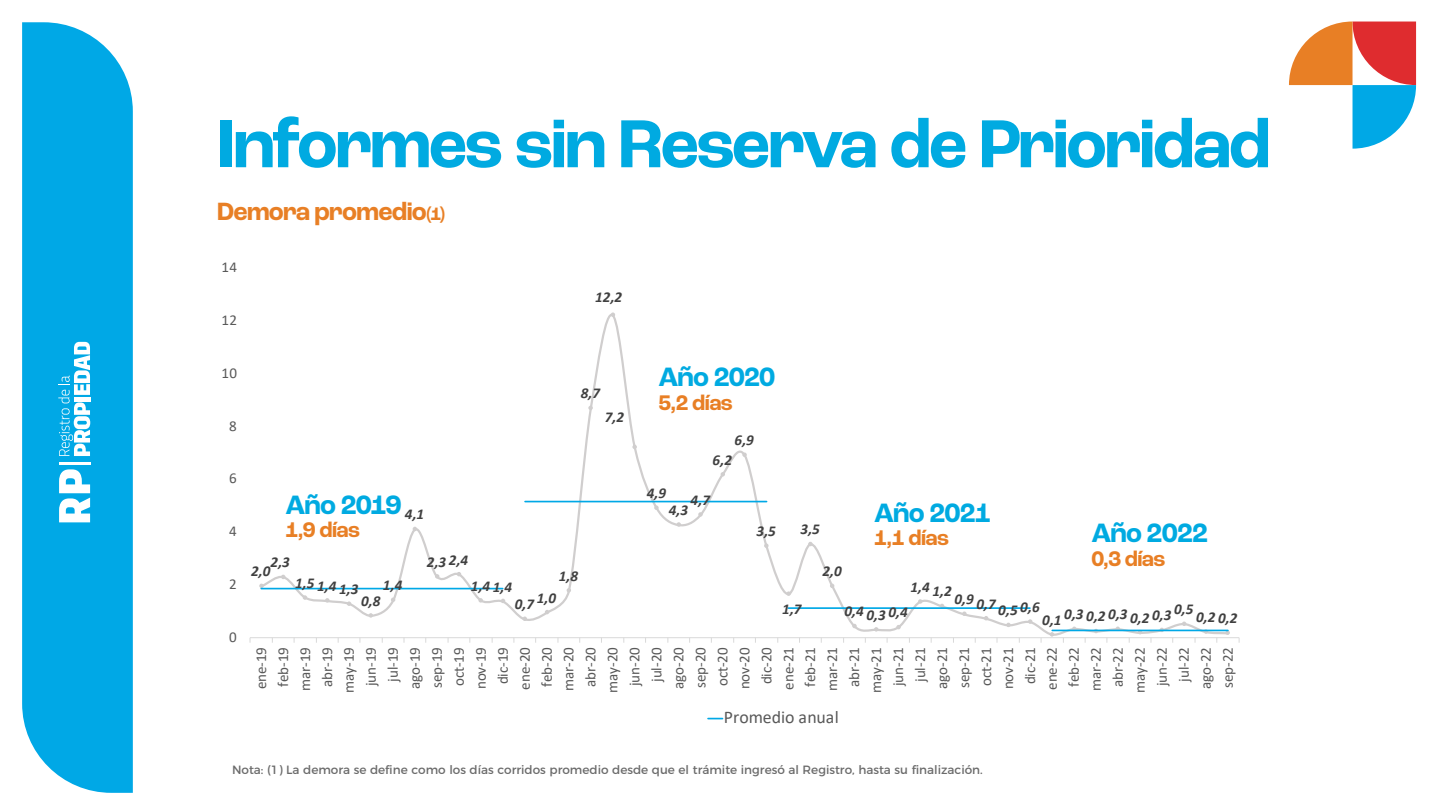
<style>
.page{position:relative;width:1440px;height:810px;background:#fff}
.page>*{position:absolute;margin:0;border:0;box-sizing:border-box;transform-origin:0 0}
.t1{font:700 71.25px "Roc Grotesk";letter-spacing:-.035em;color:#00aae1;scale:.96 1}
.t2{font:700 27.9px "Roc Grotesk";letter-spacing:-.035em;color:#00aae1;scale:.96 1}
.t3{font:700 26.25px "Roc Grotesk";letter-spacing:-.025em;color:#e87f25;scale:.96 1}
.t4{font:700 22.2px "Roc Grotesk";letter-spacing:-.025em;color:#e87f25;scale:.96 1}
.t5{font:17.85px "Calibri";letter-spacing:.005em;color:#595959}
.t6{font:15.08px/22px "Calibri";letter-spacing:-.01em;color:#595959;text-align:right}
.t7{font:italic 700 15.08px "Calibri";color:#404040}
.t8{font:12px "Montserrat";color:#6b6b6b}
.s1{font-size:18.75px}
</style>
<div class="page">
<div style="left:22px;top:22px;width:111px;height:771px;background:#00a8e6"></div>
<svg style="left:1289px;top:22px;width:127px;height:127px"></svg>
<svg style="left:59px;top:469px;width:31px;height:53px"></svg>
<svg style="left:58px;top:342px;width:32px;height:114px"></svg>
<hr style="left:59px;top:462px;width:31px;height:3px;background:#fff">
<hr style="left:250px;top:637px;width:989px;height:1px;background:#d9d9d9">
<svg style="left:260px;top:314px;width:969px;height:322px"></svg>
<svg style="left:259px;top:584px;width:5px;height:4px"></svg>
<svg style="left:281px;top:575px;width:4px;height:4px"></svg>
<svg style="left:303px;top:595px;width:4px;height:5px"></svg>
<svg style="left:325px;top:598px;width:5px;height:5px"></svg>
<svg style="left:347px;top:601px;width:4px;height:5px"></svg>
<svg style="left:369px;top:613px;width:4px;height:5px"></svg>
<svg style="left:391px;top:598px;width:4px;height:4px"></svg>
<svg style="left:413px;top:527px;width:4px;height:4px"></svg>
<svg style="left:435px;top:574px;width:4px;height:5px"></svg>
<svg style="left:457px;top:572px;width:4px;height:4px"></svg>
<svg style="left:478px;top:598px;width:5px;height:5px"></svg>
<svg style="left:501px;top:599px;width:4px;height:4px"></svg>
<svg style="left:523px;top:617px;width:4px;height:4px"></svg>
<svg style="left:545px;top:610px;width:4px;height:4px"></svg>
<svg style="left:567px;top:588px;width:4px;height:5px"></svg>
<svg style="left:588px;top:406px;width:5px;height:4px"></svg>
<svg style="left:611px;top:312px;width:4px;height:5px"></svg>
<svg style="left:632px;top:445px;width:5px;height:4px"></svg>
<svg style="left:654px;top:506px;width:5px;height:4px"></svg>
<svg style="left:677px;top:522px;width:4px;height:5px"></svg>
<svg style="left:698px;top:512px;width:5px;height:5px"></svg>
<svg style="left:721px;top:472px;width:4px;height:5px"></svg>
<svg style="left:742px;top:453px;width:5px;height:4px"></svg>
<svg style="left:764px;top:543px;width:5px;height:5px"></svg>
<svg style="left:786px;top:591px;width:5px;height:5px"></svg>
<svg style="left:808px;top:542px;width:5px;height:4px"></svg>
<svg style="left:830px;top:584px;width:4px;height:4px"></svg>
<svg style="left:852px;top:624px;width:5px;height:4px"></svg>
<svg style="left:874px;top:627px;width:4px;height:5px"></svg>
<svg style="left:896px;top:625px;width:5px;height:4px"></svg>
<svg style="left:918px;top:599px;width:5px;height:5px"></svg>
<svg style="left:940px;top:604px;width:4px;height:3px"></svg>
<svg style="left:962px;top:612px;width:5px;height:4px"></svg>
<svg style="left:984px;top:616px;width:4px;height:4px"></svg>
<svg style="left:1006px;top:623px;width:5px;height:4px"></svg>
<svg style="left:1028px;top:619px;width:4px;height:5px"></svg>
<svg style="left:1050px;top:632px;width:4px;height:5px"></svg>
<svg style="left:1072px;top:627px;width:5px;height:3px"></svg>
<svg style="left:1094px;top:629px;width:4px;height:4px"></svg>
<svg style="left:1116px;top:627px;width:4px;height:3px"></svg>
<svg style="left:1138px;top:631px;width:4px;height:3px"></svg>
<svg style="left:1160px;top:628px;width:4px;height:4px"></svg>
<svg style="left:1182px;top:622px;width:4px;height:4px"></svg>
<svg style="left:1204px;top:629px;width:4px;height:5px"></svg>
<svg style="left:1225px;top:630px;width:5px;height:5px"></svg>
<hr style="left:261px;top:588px;width:242px;height:1px;background:#00a8e6">
<hr style="left:525px;top:501px;width:242px;height:1px;background:#00a8e6">
<hr style="left:788px;top:607px;width:242px;height:2px;background:#00a8e6">
<hr style="left:1052px;top:630px;width:176px;height:1px;background:#00a8e6">
<svg style="left:708px;top:718px;width:15px;height:1px"></svg>
<h1 class="t1" style="left:217px;top:99px;width:1099px">Informes sin Reserva de Prioridad</h1>
<h3 class="t3" style="left:217px;top:195px;width:239px">Demora promedio<span class="s1">(1)</span></h3>
<p class="t6" style="left:222px;top:256px;width:17px">14</p>
<p class="t6" style="left:222px;top:309px;width:17px">12</p>
<p class="t7" style="left:595px;top:286px;width:29px">12,2</p>
<p class="t6" style="left:222px;top:361px;width:17px">10</p>
<p class="t6" style="left:229px;top:414px;width:9px">8</p>
<p class="t6" style="left:229px;top:467px;width:9px">6</p>
<p class="t6" style="left:229px;top:520px;width:9px">4</p>
<p class="t6" style="left:229px;top:573px;width:9px">2</p>
<p class="t6" style="left:229px;top:625px;width:9px">0</p>
<p class="t7" style="left:581px;top:383px;width:21px">8,7</p>
<p class="t7" style="left:605px;top:407px;width:21px">7,2</p>
<h2 class="t2" style="left:658px;top:360px;width:123px">Año 2020</h2>
<h3 class="t4" style="left:658px;top:389px;width:79px">5,2 días</h3>
<p class="t7" style="left:735px;top:430px;width:21px">6,9</p>
<p class="t7" style="left:713px;top:449px;width:21px">6,2</p>
<h2 class="t2" style="left:286px;top:487px;width:122px">Año 2019</h2>
<h3 class="t4" style="left:286px;top:516px;width:79px">1,9 días</h3>
<p class="t7" style="left:405px;top:504px;width:21px">4,1</p>
<p class="t7" style="left:271px;top:551px;width:21px">2,3</p>
<p class="t7" style="left:251px;top:561px;width:21px">2,0</p>
<p class="t7" style="left:295px;top:575px;width:65px">1,5 1,4 1,3</p>
<p class="t7" style="left:383px;top:575px;width:21px">1,4</p>
<p class="t7" style="left:361px;top:590px;width:21px">0,8</p>
<p class="t7" style="left:427px;top:550px;width:43px">2,3 2,4</p>
<p class="t7" style="left:559px;top:565px;width:21px">1,8</p>
<p class="t7" style="left:471px;top:575px;width:43px">1,4 1,4</p>
<p class="t7" style="left:537px;top:587px;width:21px">1,0</p>
<p class="t7" style="left:515px;top:594px;width:21px">0,7</p>
<p class="t7" style="left:647px;top:483px;width:21px">4,9</p>
<p class="t7" style="left:691px;top:489px;width:21px">4,7</p>
<p class="t7" style="left:669px;top:499px;width:21px">4,3</p>
<p class="t7" style="left:757px;top:521px;width:21px">3,5</p>
<p class="t7" style="left:801px;top:519px;width:21px">3,5</p>
<p class="t7" style="left:823px;top:561px;width:21px">2,0</p>
<h2 class="t2" style="left:874px;top:495px;width:123px">Año 2021</h2>
<h3 class="t4" style="left:874px;top:524px;width:80px">1,1 días</h3>
<h2 class="t2" style="left:1091px;top:516px;width:123px">Año 2022</h2>
<h3 class="t4" style="left:1091px;top:545px;width:79px">0,3 días</h3>
<p class="t7" style="left:782px;top:598px;width:21px">1,7</p>
<p class="t7" style="left:910px;top:578px;width:43px">1,4 1,2</p>
<p class="t7" style="left:954px;top:595px;width:87px">0,9 0,7 0,5 0,6</p>
<p class="t7" style="left:1042px;top:605px;width:153px">0,1 0,3 0,2 0,3 0,2 0,3 0,5</p>
<p class="t7" style="left:1196px;top:607px;width:43px">0,2 0,2</p>
<p class="t7" style="left:844px;top:602px;width:65px">0,4 0,3 0,4</p>
<p class="t6" style="left:250px;top:693px;width:47px;rotate:-90deg">ene-19 feb-19 mar-19 abr-19 may-19 jun-19 jul-19 ago-19 sep-19 oct-19 nov-19 dic-19 ene-20 feb-20 mar-20 abr-20 may-20 jun-20 jul-20 ago-20 sep-20 oct-20 nov-20 dic-20 ene-21 feb-21 mar-21 abr-21 may-21 jun-21 jul-21 ago-21 sep-21 oct-21 nov-21 dic-21 ene-22 feb-22 mar-22 abr-22 may-22 jun-22 jul-22 ago-22 sep-22</p>
<p class="t5" style="left:724px;top:705px;width:117px">Promedio anual</p>
<p class="t8" style="left:232px;top:760px;width:752px">Nota: (1) La demora se define como los días corridos promedio desde que el trámite ingresó al Registro, hasta su finalización.</p>
</div>
